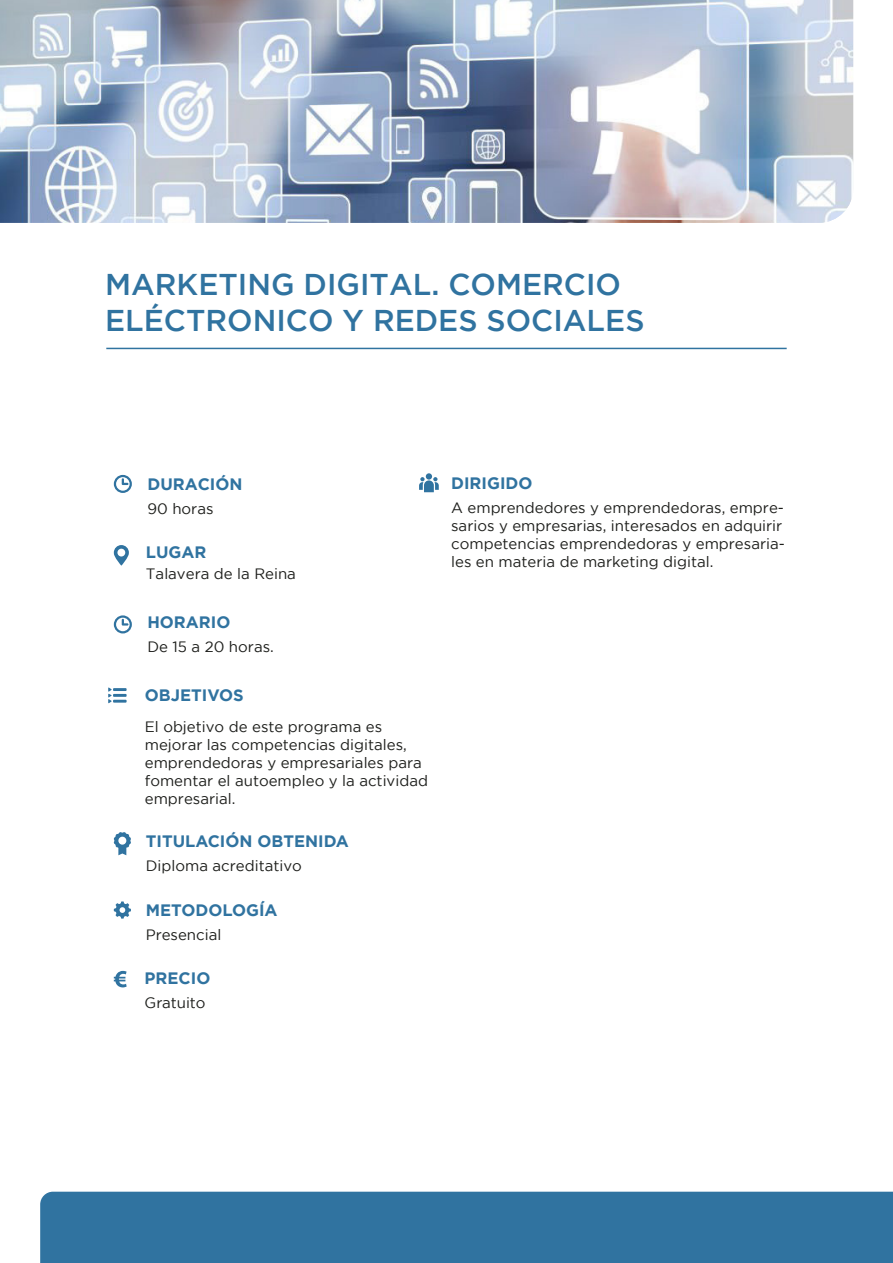
<style>
.page{position:relative;width:893px;height:1263px;background:#fff}
.page>*{position:absolute;margin:0;border:0;box-sizing:border-box;transform-origin:0 0}
.t1{font:500 30px/36px "Gotham";color:#3073a0}
.t2{font:700 16.5px "Gotham";color:#3073a0}
.t3{font:15px/18px "Gotham";color:#1d1e1b}
</style>
<div class="page">
<img style="left:0;top:0;width:853px;height:223px">
<hr style="left:106px;top:348px;width:681px;height:1px;background:#3073a0">
<svg style="left:114px;top:475px;width:18px;height:18px"></svg>
<svg style="left:114px;top:615px;width:18px;height:18px"></svg>
<div style="left:426px;top:473px;width:6px;height:7px;background:#3073a0;border-radius:50%"></div>
<svg style="left:419px;top:477px;width:20px;height:15px"></svg>
<svg style="left:114px;top:971px;width:13px;height:16px"></svg>
<svg style="left:114px;top:901px;width:17px;height:18px"></svg>
<svg style="left:114px;top:545px;width:15px;height:20px"></svg>
<svg style="left:108px;top:687px;width:19px;height:16px"></svg>
<svg style="left:114px;top:832px;width:17px;height:23px"></svg>
<div style="left:40px;top:1192px;width:853px;height:71px;background:#3073a0"></div>
<h1 class="t1" style="left:105px;top:267px;width:541px">MARKETING DIGITAL. COMERCIO<br>ELÉCTRONICO Y REDES SOCIALES</h1>
<p class="t2" style="left:147px;top:475px;width:97px">DURACIÓN</p>
<p class="t3" style="left:147px;top:500px;width:68px">90 horas</p>
<p class="t2" style="left:146px;top:542px;width:62px">LUGAR</p>
<p class="t3" style="left:146px;top:565px;width:152px">Talavera de la Reina</p>
<p class="t2" style="left:147px;top:613px;width:85px">HORARIO</p>
<p class="t3" style="left:147px;top:639px;width:128px">De 15 a 20 horas.</p>
<p class="t2" style="left:145px;top:686px;width:100px">OBJETIVOS</p>
<p class="t3" style="left:145px;top:718px;width:285px">El objetivo de este programa es mejorar las competencias digitales, emprendedoras y empresariales para fomentar el autoempleo y la actividad empresarial.</p>
<p class="t2" style="left:146px;top:831px;width:204px">TITULACIÓN OBTENIDA</p>
<p class="t3" style="left:146px;top:857px;width:158px">Diploma acreditativo</p>
<p class="t2" style="left:146px;top:900px;width:133px">METODOLOGÍA</p>
<p class="t3" style="left:146px;top:926px;width:77px">Presencial</p>
<p class="t2" style="left:145px;top:968px;width:67px">PRECIO</p>
<p class="t3" style="left:145px;top:994px;width:62px">Gratuito</p>
<p class="t2" style="left:451px;top:474px;width:83px">DIRIGIDO</p>
<p class="t3" style="left:451px;top:499px;width:335px">A emprendedores y emprendedoras, empre&shy;sarios y empresarias, interesados en adquirir competencias emprendedoras y empresaria&shy;les en materia de marketing digital.</p>
</div>
